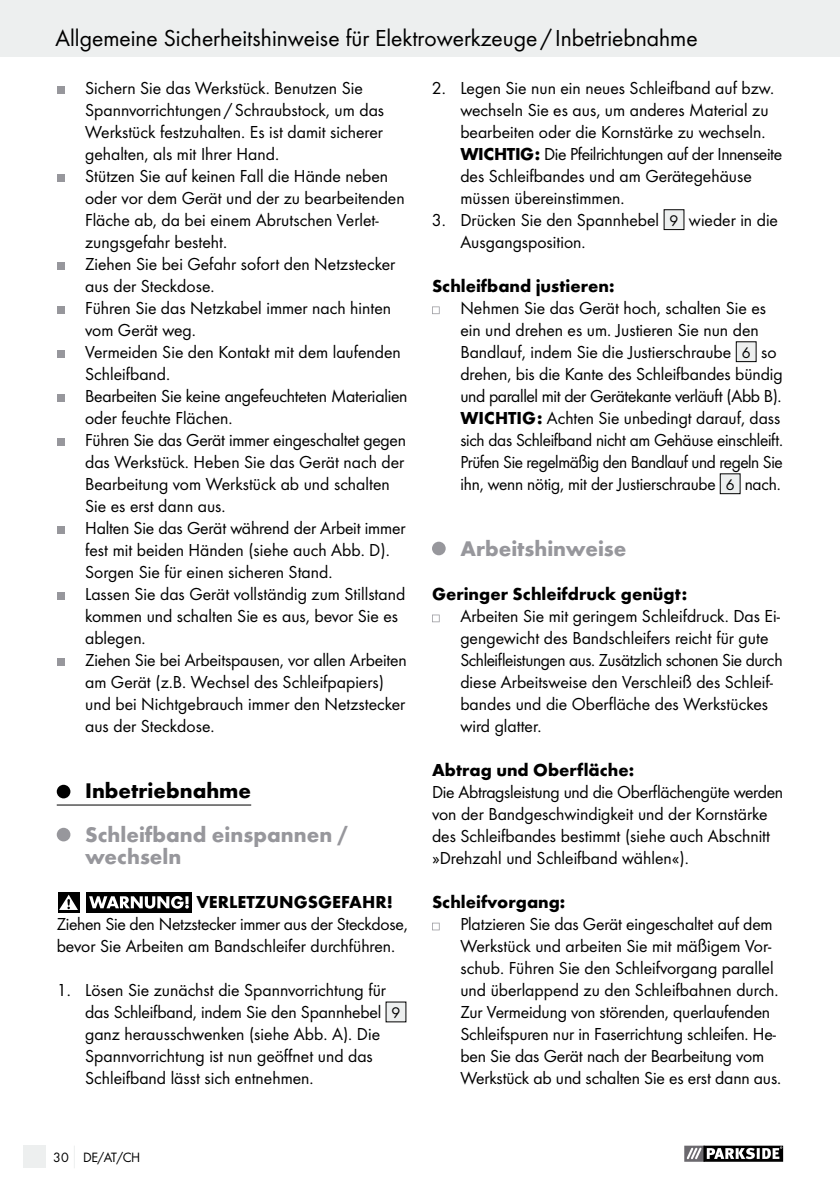
<style>
.page{position:relative;width:840px;height:1191px;background:#fff}
.page>*{position:absolute;margin:0;border:0;box-sizing:border-box;transform-origin:0 0}
.t1{font:24px "Futura Boo";color:#000}
.t2{font:700 22px/22px "Futura";color:#97979c}
.t3{font:700 22px "Futura";color:#000}
.t4{font:18px/22px "Futura Boo";color:#000}
.t5{font:700 18px "Futura";color:#000}
.t6{font:14px "Futura Boo";letter-spacing:-.03em;color:#000}
.s1{font-family:"Futura";font-weight:700}
.s2{font-size:16px}
</style>
<div class="page">
<div style="left:0;top:0;width:839px;height:57px;background:#edefef"></div>
<div style="left:23px;top:1145px;width:22px;height:23px;background:#edefef"></div>
<svg style="left:74px;top:1146px;width:1px;height:22px"></svg>
<svg style="left:684px;top:1145px;width:99px;height:17px"></svg>
<svg style="left:684px;top:1145px;width:98px;height:16px"></svg>
<hr style="left:57px;top:804px;width:194px;height:1px;background:#000">
<div style="left:57px;top:86px;width:7px;height:8px;background:#97979c"></div>
<div style="left:57px;top:174px;width:7px;height:8px;background:#97979c"></div>
<div style="left:57px;top:262px;width:7px;height:8px;background:#97979c"></div>
<div style="left:57px;top:306px;width:7px;height:8px;background:#97979c"></div>
<div style="left:57px;top:350px;width:7px;height:8px;background:#97979c"></div>
<div style="left:57px;top:394px;width:7px;height:8px;background:#97979c"></div>
<div style="left:57px;top:438px;width:7px;height:8px;background:#97979c"></div>
<div style="left:57px;top:526px;width:7px;height:8px;background:#97979c"></div>
<div style="left:57px;top:592px;width:7px;height:8px;background:#97979c"></div>
<div style="left:57px;top:658px;width:7px;height:8px;background:#97979c"></div>
<div style="left:57px;top:784px;width:13px;height:14px;background:#000;border-radius:50%"></div>
<div style="left:57px;top:827px;width:13px;height:14px;background:#97979c;border-radius:50%"></div>
<div style="left:86px;top:892px;width:106px;height:20px;background:#000"></div>
<div style="left:58px;top:892px;width:21px;height:20px;background:#000"></div>
<svg style="left:59px;top:894px;width:19px;height:16px"></svg>
<svg style="left:89px;top:896px;width:100px;height:12px"></svg>
<div style="left:386px;top:1002px;width:19px;height:20px;background:#edefef"></div>
<div style="left:663px;top:210px;width:20px;height:20px;background:#edefef"></div>
<div style="left:663px;top:209px;width:21px;height:21px;border:1px solid #000"></div>
<svg style="left:432px;top:306px;width:7px;height:8px"></svg>
<div style="left:735px;top:342px;width:20px;height:20px;background:#edefef"></div>
<div style="left:735px;top:341px;width:21px;height:21px;border:1px solid #000"></div>
<div style="left:719px;top:474px;width:20px;height:20px;background:#edefef"></div>
<div style="left:719px;top:473px;width:21px;height:21px;border:1px solid #000"></div>
<div style="left:432px;top:541px;width:13px;height:14px;background:#97979c;border-radius:50%"></div>
<svg style="left:432px;top:614px;width:7px;height:8px"></svg>
<svg style="left:432px;top:922px;width:7px;height:8px"></svg>
<h1 class="t1" style="left:56px;top:27px;width:643px">Allgemeine Sicherheitshinweise für Elektrowerkzeuge / Inbetriebnahme</h1>
<p class="t4" style="left:85px;top:78px;width:324px">Sichern Sie das Werkstück. Benutzen Sie Spannvorrichtungen / Schraubstock, um das Werkstück festzuhalten. Es ist damit sicherer gehalten, als mit Ihrer Hand.<br>Stützen Sie auf keinen Fall die Hände neben oder vor dem Gerät und der zu bearbeitenden Fläche ab, da bei einem Abrutschen Verlet&shy;zungsgefahr besteht.<br>Ziehen Sie bei Gefahr sofort den Netzstecker aus der Steckdose.<br>Führen Sie das Netzkabel immer nach hinten vom Gerät weg.<br>Vermeiden Sie den Kontakt mit dem laufenden Schleifband.<br>Bearbeiten Sie keine angefeuchteten Materialien oder feuchte Flächen.<br>Führen Sie das Gerät immer eingeschaltet gegen das Werkstück. Heben Sie das Gerät nach der Bearbeitung vom Werkstück ab und schalten Sie es erst dann aus.<br>Halten Sie das Gerät während der Arbeit immer fest mit beiden Händen (siehe auch Abb. D).<br>Sorgen Sie für einen sicheren Stand.<br>Lassen Sie das Gerät vollständig zum Stillstand kommen und schalten Sie es aus, bevor Sie es ablegen.<br>Ziehen Sie bei Arbeitspausen, vor allen Arbeiten am Gerät (z.B. Wechsel des Schleifpapiers) und bei Nichtgebrauch immer den Netzstecker aus der Steckdose.</p>
<p class="t4" style="left:460px;top:78px;width:323px;text-indent:-28px">2. Legen Sie nun ein neues Schleifband auf bzw. wechseln Sie es aus, um anderes Material zu bearbeiten oder die Kornstärke zu wechseln.<br><span class="s1">WICHTIG:</span> Die Pfeilrichtungen auf der Innenseite des Schleifbandes und am Gerätegehäuse müssen übereinstimmen.</p>
<p class="t4" style="left:460px;top:210px;width:319px;text-indent:-28px">3. Drücken Sie den Spannhebel <span class="s2">9</span> wieder in die<br>Ausgangsposition.</p>
<p class="t5" style="left:432px;top:279px;width:184px">Schleifband justieren:</p>
<p class="t4" style="left:460px;top:298px;width:324px">Nehmen Sie das Gerät hoch, schalten Sie es ein und drehen es um. Justieren Sie nun den Bandlauf, indem Sie die Justierschraube <span class="s2">6</span> so drehen, bis die Kante des Schleifbandes bündig und parallel mit der Gerätekante verläuft (Abb B).<br><span class="s1">WICHTIG:</span> Achten Sie unbedingt darauf, dass sich das Schleifband nicht am Gehäuse einschleift.<br>Prüfen Sie regelmäßig den Bandlauf und regeln Sie ihn, wenn nötig, mit der Justierschraube <span class="s2">6</span> nach.</p>
<p class="t2" style="left:460px;top:540px;width:167px">Arbeitshinweise</p>
<p class="t5" style="left:432px;top:587px;width:256px">Geringer Schleifdruck genügt:</p>
<p class="t4" style="left:460px;top:606px;width:323px">Arbeiten Sie mit geringem Schleifdruck. Das Ei&shy;gengewicht des Bandschleifers reicht für gute Schleifleistungen aus. Zusätzlich schonen Sie durch diese Arbeitsweise den Verschleiß des Schleif&shy;bandes und die Oberfläche des Werkstückes wird glatter.</p>
<p class="t5" style="left:432px;top:763px;width:203px">Abtrag und Oberfläche:</p>
<p class="t4" style="left:432px;top:782px;width:352px">Die Abtragsleistung und die Oberflächengüte werden von der Bandgeschwindigkeit und der Kornstärke des Schleifbandes bestimmt (siehe auch Abschnitt »Drehzahl und Schleifband wählen«).</p>
<p class="t5" style="left:432px;top:895px;width:135px">Schleifvorgang:</p>
<p class="t4" style="left:460px;top:914px;width:322px">Platzieren Sie das Gerät eingeschaltet auf dem Werkstück und arbeiten Sie mit mäßigem Vor&shy;schub. Führen Sie den Schleifvorgang parallel und überlappend zu den Schleifbahnen durch.<br>Zur Vermeidung von störenden, querlaufenden Schleifspuren nur in Faserrichtung schleifen. He&shy;ben Sie das Gerät nach der Bearbeitung vom Werkstück ab und schalten Sie es erst dann aus.</p>
<p class="t3" style="left:85px;top:782px;width:167px">Inbetriebnahme</p>
<p class="t2" style="left:85px;top:826px;width:264px">Schleifband einspannen / wechseln</p>
<p class="t5" style="left:196px;top:895px;width:198px">VERLETZUNGSGEFAHR!</p>
<p class="t4" style="left:57px;top:914px;width:352px">Ziehen Sie den Netzstecker immer aus der Steckdose, bevor Sie Arbeiten am Bandschleifer durchführen.</p>
<p class="t4" style="left:85px;top:980px;width:316px;text-indent:-28px">1. Lösen Sie zunächst die Spannvorrichtung für das Schleifband, indem Sie den Spannhebel <span class="s2">9 </span>ganz herausschwenken (siehe Abb. A). Die Spannvorrichtung ist nun geöffnet und das Schleifband lässt sich entnehmen.</p>
<p class="t6" style="left:53px;top:1151px;width:88px">30 DE/AT/CH</p>
</div>
